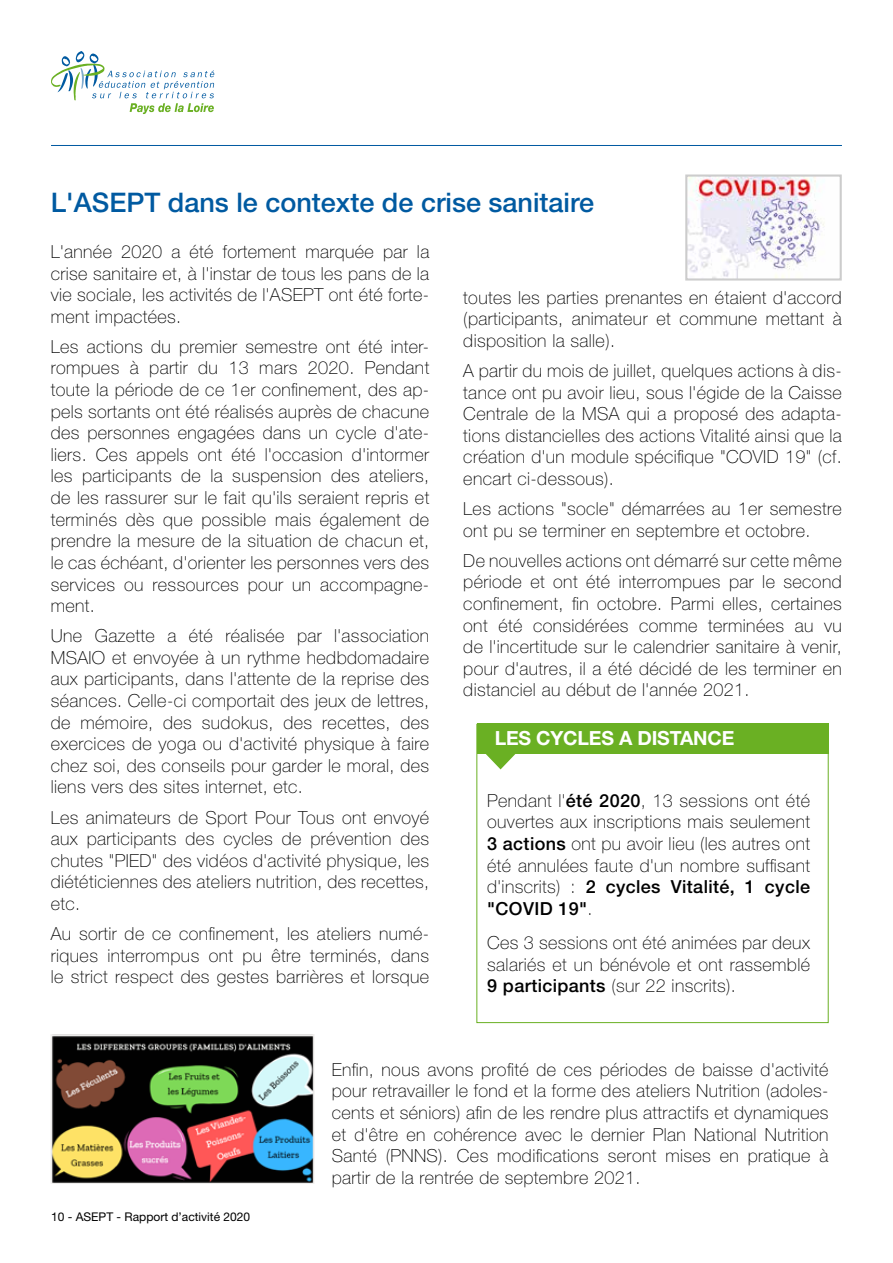
<style>
.page{position:relative;width:893px;height:1263px;background:#fff}
.page>*{position:absolute;margin:0;border:0;box-sizing:border-box;transform-origin:0 0}
.t1{font:500 27px "Helvetica Neue LT";color:#005aa1}
.t2{font:700 19.5px "Helvetica Neue LT";letter-spacing:-.01em;color:#fff}
.t3{font:100 18px/21.6px "Helvetica Neue LT";letter-spacing:.02em;color:#000;text-align:justify}
.t4{font:12px "Helvetica Neue LT";color:#000}
.s1{font-weight:500}
</style>
<div class="page">
<svg style="left:51px;top:51px;width:163px;height:63px"></svg>
<hr style="left:51px;top:145px;width:791px;height:1px;background:#005aa1">
<img style="left:688px;top:177px;width:137px;height:101px">
<div style="left:685px;top:174px;width:157px;height:107px;border:2px solid #ccc"></div>
<svg style="left:486px;top:754px;width:29px;height:15px"></svg>
<div style="left:477px;top:724px;width:351px;height:30px;background:#6ab023"></div>
<img style="left:51px;top:1035px;width:263px;height:149px">
<h1 class="t1" style="left:51px;top:186px;width:545px">L'ASEPT dans le contexte de crise sanitaire</h1>
<p class="t3" style="left:51px;top:241px;width:380px">L'année 2020 a été fortement marquée par la crise sanitaire et, à l'instar de tous les pans de la vie sociale, les activités de l'ASEPT ont été forte&shy;ment impactées.</p>
<p class="t3" style="left:51px;top:336px;width:380px">Les actions du premier semestre ont été inter&shy;rompues à partir du 13 mars 2020. Pendant toute la période de ce 1er confinement, des ap&shy;pels sortants ont été réalisés auprès de chacune des personnes engagées dans un cycle d'ate&shy;liers. Ces appels ont été l'occasion d'intormer les participants de la suspension des ateliers, de les rassurer sur le fait qu'ils seraient repris et terminés dès que possible mais également de prendre la mesure de la situation de chacun et, le cas échéant, d'orienter les personnes vers des services ou ressources pour un accompagne&shy;ment.</p>
<p class="t3" style="left:51px;top:625px;width:380px">Une Gazette a été réalisée par l'association MSAIO et envoyée à un rythme hedbdomadaire aux participants, dans l'attente de la reprise des séances. Celle-ci comportait des jeux de lettres, de mémoire, des sudokus, des recettes, des exercices de yoga ou d'activité physique à faire chez soi, des conseils pour garder le moral, des liens vers des sites internet, etc.</p>
<p class="t3" style="left:51px;top:806px;width:380px">Les animateurs de Sport Pour Tous ont envoyé aux participants des cycles de prévention des chutes "PIED" des vidéos d'activité physique, les diététiciennes des ateliers nutrition, des recettes, etc.</p>
<p class="t3" style="left:51px;top:923px;width:380px">Au sortir de ce confinement, les ateliers numé&shy;riques interrompus ont pu être terminés, dans le strict respect des gestes barrières et lorsque</p>
<p class="t3" style="left:463px;top:286px;width:380px">toutes les parties prenantes en étaient d'accord (participants, animateur et commune mettant à disposition la salle).</p>
<p class="t3" style="left:463px;top:360px;width:380px">A partir du mois de juillet, quelques actions à dis&shy;tance ont pu avoir lieu, sous l'égide de la Caisse Centrale de la MSA qui a proposé des adapta&shy;tions distancielles des actions Vitalité ainsi que la création d'un module spécifique "COVID 19" (cf. encart ci-dessous).</p>
<p class="t3" style="left:463px;top:498px;width:380px">Les actions "socle" démarrées au 1er semestre ont pu se terminer en septembre et octobre.</p>
<p class="t3" style="left:463px;top:550px;width:380px">De nouvelles actions ont démarré sur cette même période et ont été interrompues par le second confinement, fin octobre. Parmi elles, certaines ont été considérées comme terminées au vu de l'incertitude sur le calendrier sanitaire à venir, pour d'autres, il a été décidé de les terminer en distanciel au début de l'année 2021.</p>
<p class="t2" style="left:495px;top:726px;width:241px">LES CYCLES A DISTANCE</p>
<p class="t3" style="left:487px;top:790px;width:324px">Pendant l'<span class="s1">été 2020</span>, 13 sessions ont été ouvertes aux inscriptions mais seulement <span class="s1">3 actions</span> ont pu avoir lieu (les autres ont été annulées faute d'un nombre suffisant d'inscrits) : <span class="s1">2 cycles Vitalité, 1 cycle "COVID 19"</span>.</p>
<p class="t3" style="left:487px;top:932px;width:324px">Ces 3 sessions ont été animées par deux salariés et un bénévole et ont rassemblé <span class="s1">9 participants</span> (sur 22 inscrits).</p>
<p class="t4" style="left:51px;top:1210px;width:201px">10 - ASEPT - Rapport d’activité 2020</p>
<p class="t3" style="left:332px;top:1058px;width:498px">Enfin, nous avons profité de ces périodes de baisse d'activité pour retravailler le fond et la forme des ateliers Nutrition (adoles&shy;cents et séniors) afin de les rendre plus attractifs et dynamiques et d'être en cohérence avec le dernier Plan National Nutrition Santé (PNNS). Ces modifications seront mises en pratique à partir de la rentrée de septembre 2021.</p>
</div>
